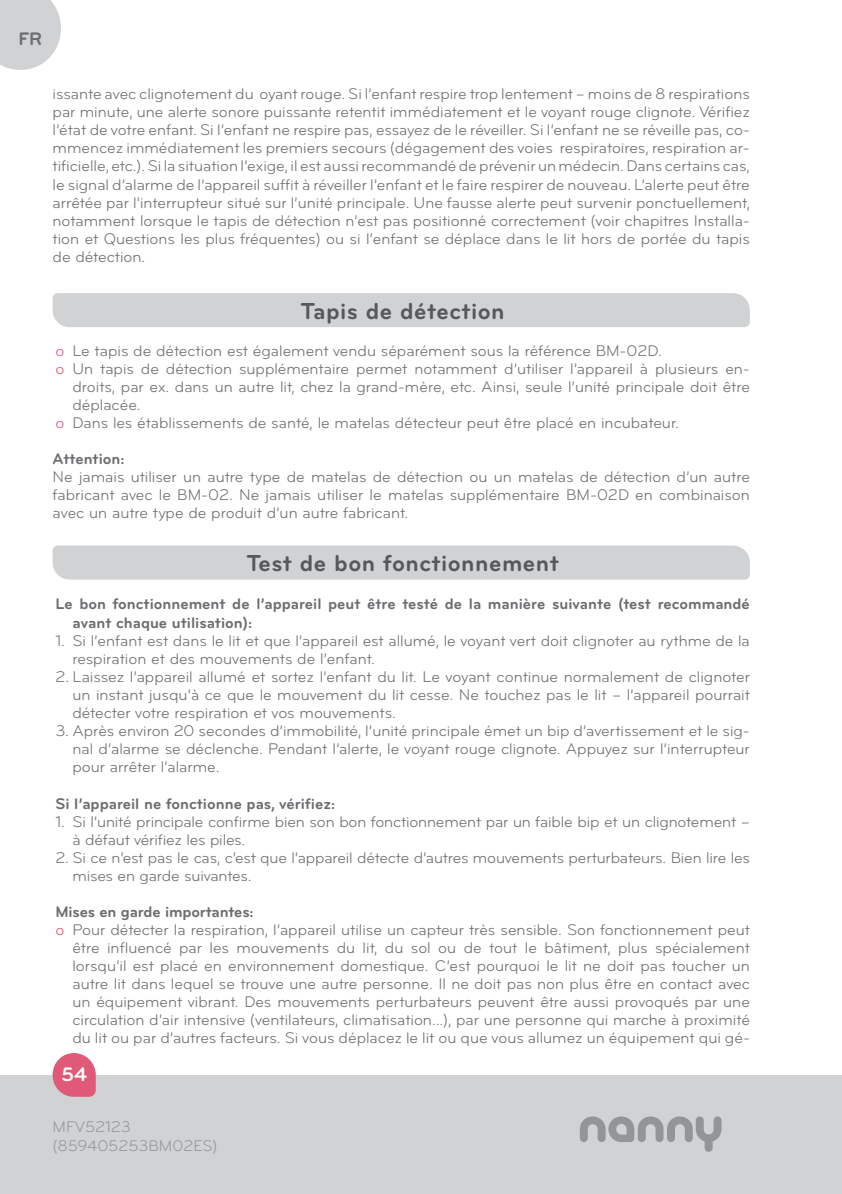
<style>
.page{position:relative;width:842px;height:1194px;background:#fff}
.page>*{position:absolute;margin:0;border:0;box-sizing:border-box;transform-origin:0 0}
.t1{font:700 24px "Bryant";letter-spacing:.02em;color:#57585a}
.t2{font:700 20.2px "Bryant";color:#fff}
.t3{font:700 18.8px "Bryant";color:#6c6d70}
.t4{font:16px/18px "Bryant";color:#6c6d70;text-align:justify}
.t5{font:700 16px/19.2px "Bryant";color:#6c6d70}
.t6{font:16px/19.2px "Bryant";color:#939598}
.s1{color:#e05a77}
</style>
<div class="page">
<svg style="left:0;top:0;width:61px;height:70px;background:#d6d7d8"></svg>
<div style="left:0;top:1074px;width:842px;height:119px;background:#d1d2d4"></div>
<svg style="left:580px;top:1116px;width:142px;height:35px"></svg>
<svg style="left:53px;top:1053px;width:43px;height:43px;background:#e2718a"></svg>
<div style="left:53px;top:293px;width:697px;height:34px;background:#d1d2d4"></div>
<div style="left:53px;top:545px;width:697px;height:34px;background:#d1d2d4"></div>
<p class="t3" style="left:19px;top:32px;width:25px">FR</p>
<p class="t4" style="left:53px;top:87px;width:699px">issante avec clignotement du oyant rouge. Si l’enfant respire trop lentement – moins de 8 respirations par minute, une alerte sonore puissante retentit immédiatement et le voyant rouge clignote. Vérifiez l’état de votre enfant. Si l’enfant ne respire pas, essayez de le réveiller. Si l’enfant ne se réveille pas, co&shy;mmencez immédiatement les premiers secours (dégagement des voies respiratoires, respiration ar&shy;tificielle, etc.). Si la situation l’exige, il est aussi recommandé de prévenir un médecin. Dans certains cas, le signal d’alarme de l’appareil suffit à réveiller l’enfant et le faire respirer de nouveau. L’alerte peut être arrêtée par l’interrupteur situé sur l’unité principale. Une fausse alerte peut survenir ponctuellement, notamment lorsque le tapis de détection n’est pas positionné correctement (voir chapitres Installa&shy;tion et Questions les plus fréquentes) ou si l’enfant se déplace dans le lit hors de portée du tapis de détection.</p>
<h1 class="t1" style="left:301px;top:302px;width:206px">Tapis de détection</h1>
<p class="t4" style="left:55px;top:343px;width:608px"><span class="s1">o</span> Le tapis de détection est également vendu séparément sous la référence BM-02D.</p>
<p class="t4" style="left:55px;top:361px;width:696px"><span class="s1">o</span> Un tapis de détection supplémentaire permet notamment d’utiliser l’appareil à plusieurs en-</p>
<p class="t4" style="left:72px;top:379px;width:679px">droits, par ex. dans un autre lit, chez la grand-mère, etc. Ainsi, seule l’unité principale doit être</p>
<p class="t4" style="left:72px;top:397px;width:70px">déplacée.</p>
<p class="t4" style="left:55px;top:415px;width:625px"><span class="s1">o</span> Dans les établissements de santé, le matelas détecteur peut être placé en incubateur.</p>
<p class="t5" style="left:53px;top:450px;width:73px">Attention:</p>
<p class="t4" style="left:53px;top:469px;width:699px">Ne jamais utiliser un autre type de matelas de détection ou un matelas de détection d’un autre fabricant avec le BM-02. Ne jamais utiliser le matelas supplémentaire BM-02D en combinaison avec un autre type de produit d’un autre fabricant.</p>
<h1 class="t1" style="left:246px;top:553px;width:314px">Test de bon fonctionnement</h1>
<p class="t5" style="left:72px;top:595px;width:679px;text-indent:-17px">Le bon fonctionnement de l’appareil peut être testé de la manière suivante (test recommandé avant chaque utilisation):</p>
<p class="t4" style="left:72px;top:633px;width:679px;text-indent:-17px">1. Si l’enfant est dans le lit et que l’appareil est allumé, le voyant vert doit clignoter au rythme de la respiration et des mouvements de l’enfant.</p>
<p class="t4" style="left:72px;top:669px;width:679px;text-indent:-17px">2. Laissez l’appareil allumé et sortez l’enfant du lit. Le voyant continue normalement de clignoter un instant jusqu’à ce que le mouvement du lit cesse. Ne touchez pas le lit – l’appareil pourrait détecter votre respiration et vos mouvements.</p>
<p class="t4" style="left:72px;top:723px;width:679px;text-indent:-17px">3. Après environ 20 secondes d’immobilité, l’unité principale émet un bip d’avertissement et le sig&shy;nal d’alarme se déclenche. Pendant l’alerte, le voyant rouge clignote. Appuyez sur l’interrupteur pour arrêter l’alarme.</p>
<p class="t5" style="left:55px;top:795px;width:281px">Si l’appareil ne fonctionne pas, vérifiez:</p>
<p class="t4" style="left:72px;top:813px;width:679px;text-indent:-17px">1. Si l’unité principale confirme bien son bon fonctionnement par un faible bip et un clignotement – à défaut vérifiez les piles.</p>
<p class="t4" style="left:72px;top:849px;width:679px;text-indent:-17px">2. Si ce n‘est pas le cas, c‘est que l‘appareil détecte d‘autres mouvements perturbateurs. Bien lire les mises en garde suivantes.</p>
<p class="t5" style="left:55px;top:903px;width:200px">Mises en garde importantes:</p>
<p class="t4" style="left:55px;top:921px;width:696px"><span class="s1">o</span> Pour détecter la respiration, l’appareil utilise un capteur très sensible. Son fonctionnement peut</p>
<p class="t4" style="left:72px;top:939px;width:679px">être influencé par les mouvements du lit, du sol ou de tout le bâtiment, plus spécialement</p>
<p class="t4" style="left:72px;top:957px;width:679px">lorsqu’il est placé en environnement domestique. C’est pourquoi le lit ne doit pas toucher un</p>
<p class="t4" style="left:72px;top:975px;width:679px">autre lit dans lequel se trouve une autre personne. Il ne doit pas non plus être en contact avec</p>
<p class="t4" style="left:72px;top:993px;width:679px">un équipement vibrant. Des mouvements perturbateurs peuvent être aussi provoqués par une</p>
<p class="t4" style="left:72px;top:1011px;width:679px">circulation d’air intensive (ventilateurs, climatisation…), par une personne qui marche à proximité</p>
<p class="t4" style="left:72px;top:1029px;width:679px">du lit ou par d’autres facteurs. Si vous déplacez le lit ou que vous allumez un équipement qui gé-</p>
<p class="t2" style="left:61px;top:1065px;width:27px">54</p>
<p class="t6" style="left:53px;top:1118px;width:167px">MFV52123 (859405253BM02ES)</p>
</div>
